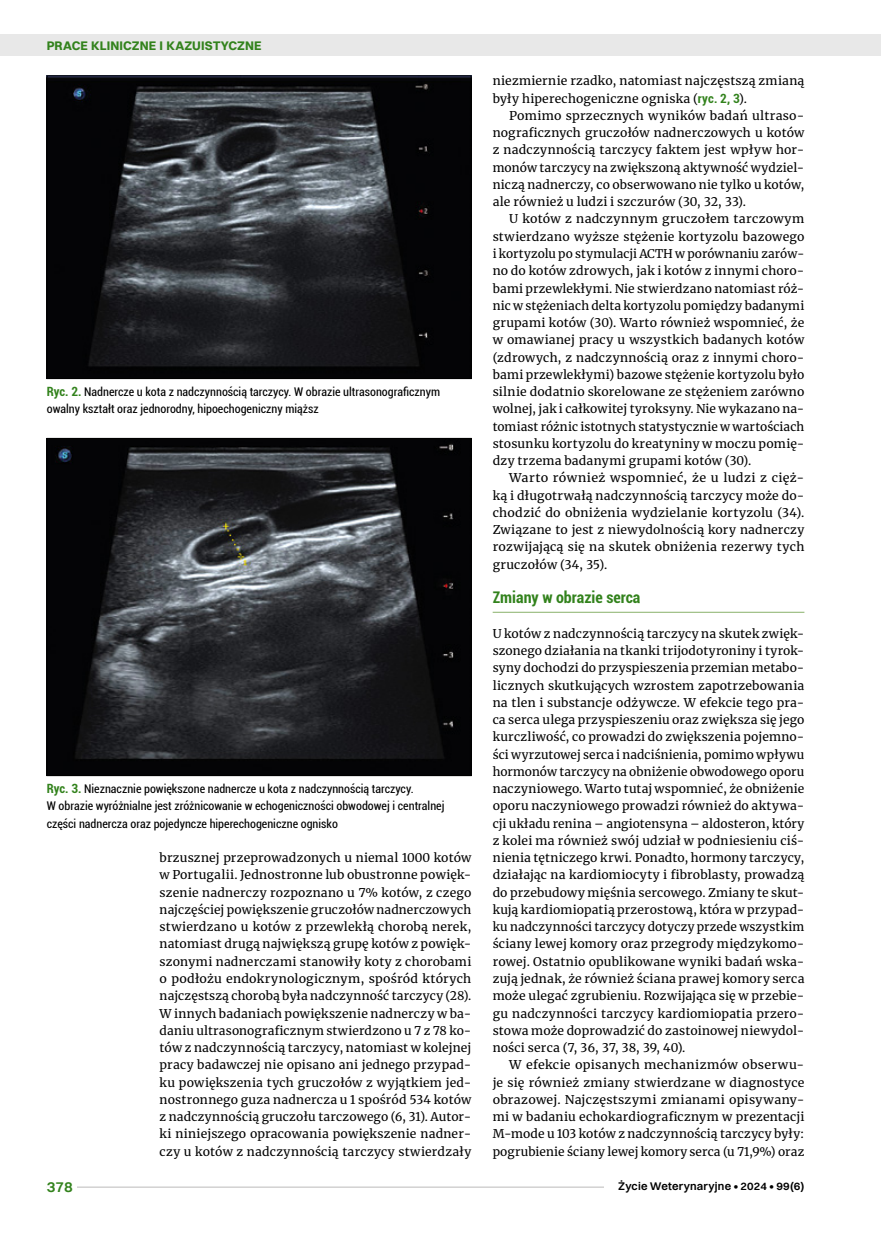
<style>
.page{position:relative;width:881px;height:1234px;background:#fff}
.page>*{position:absolute;margin:0;border:0;box-sizing:border-box;transform-origin:0 0}
.t1{font:700 condensed 16.05px "Roboto";color:#32821c}
.t2{font:600 15px "Switzer";color:#32821c}
.t3{font:700 12.6px "Switzer";letter-spacing:.005em;color:#32821c}
.t4{font:12px/17.2px "Merriweather";letter-spacing:.015em;color:#000;text-align:justify}
.t5{font:condensed 12px/17.2px "Roboto";color:#000}
.t6{font:12px/17.2px "Merriweather";letter-spacing:.015em;color:#000;text-align:justify;scale:1.04 1}
.t7{font:600 11.25px "Switzer";letter-spacing:.015em;color:#000}
.s1{font-weight:700;font-size:12.75px;color:#32821c}
.s2{font-family:"Roboto";font-weight:700;font-stretch:condensed;font-size:12.75px;color:#32821c}
</style>
<div class="page">
<hr style="left:492px;top:611px;width:312px;height:1px;background:#96ba7b">
<img style="left:49px;top:78px;width:420px;height:299px">
<div style="left:47px;top:76px;width:424px;height:303px;border:1px solid #000"></div>
<img style="left:49px;top:440px;width:420px;height:333px">
<div style="left:47px;top:438px;width:424px;height:337px;border:1px solid #000"></div>
<div style="left:0;top:35px;width:880px;height:21px;background:#e8e8e8"></div>
<hr style="left:47px;top:1186px;width:565px;height:1px;background:#d2d1d1">
<div style="left:47px;top:1178px;width:30px;height:15px;background:#fff"></div>
<div style="left:604px;top:1180px;width:200px;height:13px;background:#fff"></div>
<p class="t3" style="left:47px;top:37px;width:216px">PRACE KLINICZNE I KAZUISTYCZNE</p>
<p class="t5" style="left:47px;top:382px;width:395px"><span class="s1">Ryc. 2.</span> Nadnercze u kota z nadczynnością tarczycy. W obrazie ultrasonograficznym owalny kształt oraz jednorodny, hipoechogeniczny miąższ</p>
<p class="t5" style="left:47px;top:779px;width:399px"><span class="s1">Ryc. 3.</span> Nieznacznie powiększone nadnercze u kota z nadczynnością tarczycy.<br>W obrazie wyróżnialne jest zróżnicowanie w echogeniczności obwodowej i centralnej części nadnercza oraz pojedyncze hiperechogeniczne ognisko</p>
<p class="t4" style="left:159px;top:848px;width:313px">brzusznej przeprowadzonych u niemal 1000 kotów w Portugalii. Jednostronne lub obustronne powięk&shy;szenie nadnerczy rozpoznano u 7% kotów, z czego najczęściej powiększenie gruczołów nadnerczowych stwierdzano u kotów z przewlekłą chorobą nerek, natomiast drugą największą grupę kotów z powięk&shy;szonymi nadnerczami stanowiły koty z chorobami o podłożu endokrynologicznym, spośród których najczęstszą chorobą była nadczynność tarczycy (28).<br>W innych badaniach powiększenie nadnerczy w ba&shy;daniu ultrasonograficznym stwierdzono u 7 z 78 ko&shy;tów z nadczynnością tarczycy, natomiast w kolejnej pracy badawczej nie opisano ani jednego przypad&shy;ku powiększenia tych gruczołów z wyjątkiem jed&shy;nostronnego guza nadnercza u 1 spośród 534 kotów z nadczynnością gruczołu tarczowego (6, 31). Autor&shy;ki niniejszego opracowania powiększenie nadner&shy;czy u kotów z nadczynnością tarczycy stwierdzały</p>
<p class="t4" style="left:492px;top:72px;width:313px">niezmiernie rzadko, natomiast najczęstszą zmianą były hiperechogeniczne ogniska (<span class="s2">ryc. 2, 3</span>).</p>
<p class="t4" style="left:492px;top:106px;width:313px;text-indent:16px">Pomimo sprzecznych wyników badań ultraso&shy;nograficznych gruczołów nadnerczowych u kotów z nadczynnością tarczycy faktem jest wpływ hor&shy;monów tarczycy na zwiększoną aktywność wydziel&shy;niczą nadnerczy, co obserwowano nie tylko u kotów, ale również u ludzi i szczurów (30, 32, 33).</p>
<p class="t4" style="left:492px;top:210px;width:313px;text-indent:16px">U kotów z nadczynnym gruczołem tarczowym stwierdzano wyższe stężenie kortyzolu bazowego i kortyzolu po stymulacji ACTH w porównaniu zarów&shy;no do kotów zdrowych, jak i kotów z innymi choro&shy;bami przewlekłymi. Nie stwierdzano natomiast róż&shy;nic w stężeniach delta kortyzolu pomiędzy badanymi grupami kotów (30). Warto również wspomnieć, że w omawianej pracy u wszystkich badanych kotów (zdrowych, z nadczynnością oraz z innymi choro&shy;bami przewlekłymi) bazowe stężenie kortyzolu było silnie dodatnio skorelowane ze stężeniem zarówno wolnej, jak i całkowitej tyroksyny. Nie wykazano na&shy;tomiast różnic istotnych statystycznie w wartościach stosunku kortyzolu do kreatyniny w moczu pomię&shy;dzy trzema badanymi grupami kotów (30).</p>
<p class="t6" style="left:492px;top:469px;width:301px;text-indent:16px">Warto również wspomnieć, że u ludzi z cięż&shy;ką i długotrwałą nadczynnością tarczycy może do&shy;chodzić do obniżenia wydzielanie kortyzolu (34).<br>Związane to jest z niewydolnością kory nadnerczy rozwijającą się na skutek obniżenia rezerwy tych gruczołów (34, 35).</p>
<h1 class="t1" style="left:492px;top:586px;width:149px">Zmiany w obrazie serca</h1>
<p class="t4" style="left:492px;top:624px;width:313px">U kotów z nadczynnością tarczycy na skutek zwięk&shy;szonego działania na tkanki trijodotyroniny i tyrok&shy;syny dochodzi do przyspieszenia przemian metabo&shy;licznych skutkujących wzrostem zapotrzebowania na tlen i substancje odżywcze. W efekcie tego pra&shy;ca serca ulega przyspieszeniu oraz zwiększa się jego kurczliwość, co prowadzi do zwiększenia pojemno&shy;ści wyrzutowej serca i nadciśnienia, pomimo wpływu hormonów tarczycy na obniżenie obwodowego oporu naczyniowego. Warto tutaj wspomnieć, że obniżenie oporu naczyniowego prowadzi również do aktywa&shy;cji układu renina – angiotensyna – aldosteron, który z kolei ma również swój udział w podniesieniu ciś&shy;nienia tętniczego krwi. Ponadto, hormony tarczycy, działając na kardiomiocyty i fibroblasty, prowadzą do przebudowy mięśnia sercowego. Zmiany te skut&shy;kują kardiomiopatią przerostową, która w przypad&shy;ku nadczynności tarczycy dotyczy przede wszystkim ściany lewej komory oraz przegrody międzykomo&shy;rowej. Ostatnio opublikowane wyniki badań wska&shy;zują jednak, że również ściana prawej komory serca może ulegać zgrubieniu. Rozwijająca się w przebie&shy;gu nadczynności tarczycy kardiomiopatia przero&shy;stowa może doprowadzić do zastoinowej niewydol&shy;ności serca (7, 36, 37, 38, 39, 40).</p>
<p class="t4" style="left:492px;top:1055px;width:313px;text-indent:16px">W efekcie opisanych mechanizmów obserwu&shy;je się również zmiany stwierdzane w diagnostyce obrazowej. Najczęstszymi zmianami opisywany&shy;mi w badaniu echokardiograficznym w prezentacji M-mode u 103 kotów z nadczynnością tarczycy były: pogrubienie ściany lewej komory serca (u 71,9%) oraz</p>
<p class="t2" style="left:47px;top:1177px;width:27px">378</p>
<p class="t7" style="left:618px;top:1179px;width:187px">Życie Weterynaryjne • 2024 • 99(6)</p>
</div>
